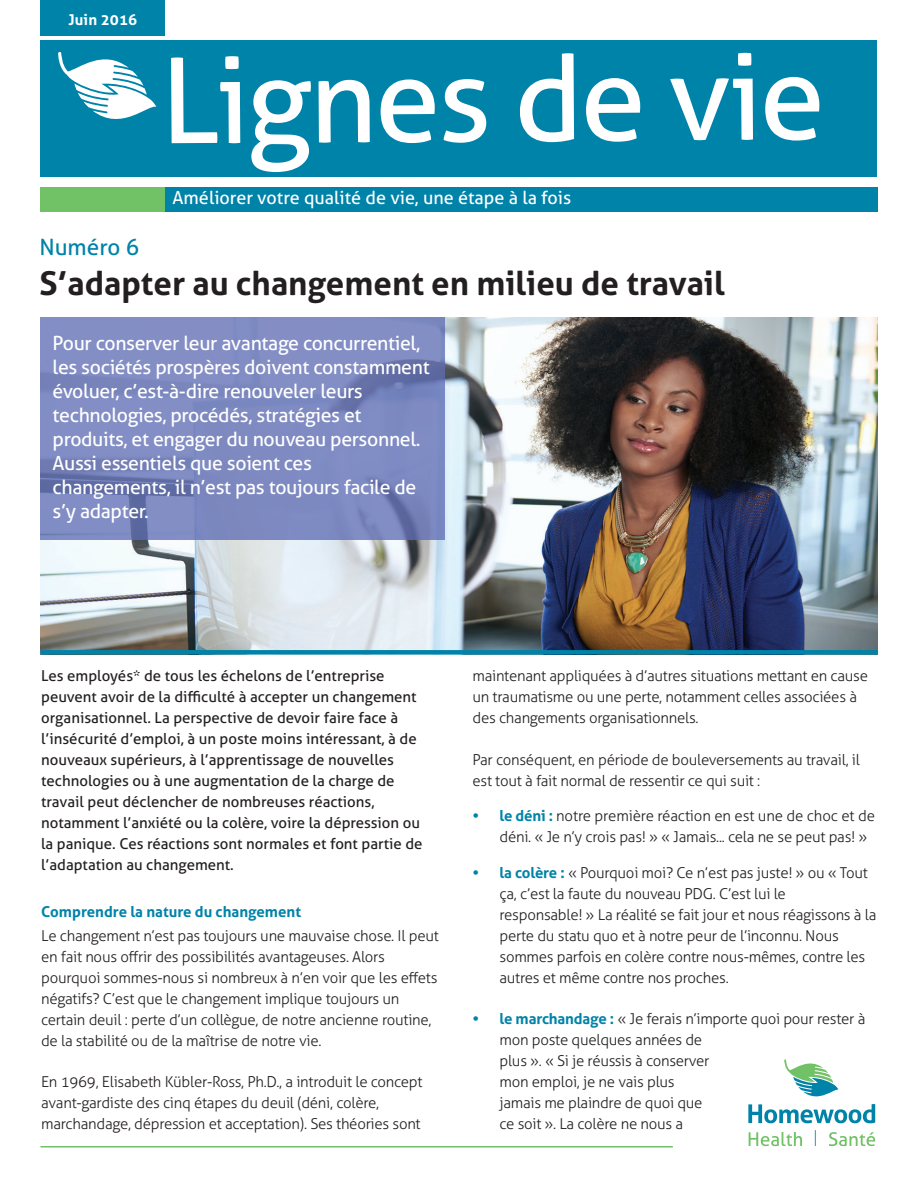
<style>
.page{position:relative;width:918px;height:1188px;background:#fff}
.page>*{position:absolute;margin:0;border:0;box-sizing:border-box;transform-origin:0 0}
.t1{font:118.5px "Aller";letter-spacing:-.035em;color:#fff}
.t2{font:700 33px "Aller";color:#231f20}
.t3{font:22.5px "Aller";color:#0083a9}
.t4{font:19.5px/24px "Aller";letter-spacing:-.02em;color:#fff}
.t5{font:18px "Aller";color:#fff}
.t6{font:300 15px/21px "Aller";letter-spacing:-.02em;color:#231f20}
.t7{font:15px/21px "Aller";color:#231f20}
.t8{font:700 15px "Aller";color:#0083a9}
.t9{font:700 15px "Aller";letter-spacing:.01em;color:#fff}
.s1{font-weight:700;color:#0083a9}
</style>
<div class="page">
<hr style="left:40px;top:1146px;width:633px;height:2px;background:#71c167">
<img style="left:40px;top:318px;width:838px;height:332px">
<svg style="left:40px;top:318px;width:406px;height:222px;background:#7c88bf"></svg>
<div style="left:40px;top:40px;width:838px;height:137px;background:#0083a9"></div>
<div style="left:40px;top:187px;width:125px;height:25px;background:#71c167"></div>
<svg style="left:58px;top:52px;width:98px;height:67px"></svg>
<div style="left:40px;top:0;width:125px;height:35px;background:#0083a9"></div>
<div style="left:165px;top:187px;width:713px;height:25px;background:#0083a9"></div>
<svg style="left:748px;top:1059px;width:127px;height:64px"></svg>
<svg style="left:749px;top:1132px;width:53px;height:14px"></svg>
<svg style="left:829px;top:1132px;width:46px;height:14px"></svg>
<svg style="left:815px;top:1130px;width:1px;height:16px"></svg>
<div style="left:40px;top:650px;width:838px;height:5px;background:#0083a9"></div>
<p class="t9" style="left:69px;top:11px;width:70px">Juin 2016</p>
<h1 class="t1" style="left:161px;top:27px;width:667px">Lignes de vie</h1>
<p class="t5" style="left:172px;top:187px;width:400px">Améliorer votre qualité de vie, une étape à la fois</p>
<h3 class="t3" style="left:39px;top:233px;width:101px">Numéro 6</h3>
<h2 class="t2" style="left:39px;top:263px;width:687px">S’adapter au changement en milieu de travail</h2>
<p class="t4" style="left:53px;top:331px;width:379px">Pour conserver leur avantage concurrentiel, les sociétés prospères doivent constamment évoluer, c’est-à-dire renouveler leurs technologies, procédés, stratégies et produits, et engager du nouveau personnel.<br>Aussi essentiels que soient ces changements, il n’est pas toujours facile de s’y adapter.</p>
<p class="t7" style="left:41px;top:665px;width:383px">Les employés* de tous les échelons de l’entreprise peuvent avoir de la difficulté à accepter un changement organisationnel. La perspective de devoir faire face à l’insécurité d’emploi, à un poste moins intéressant, à de nouveaux supérieurs, à l’apprentissage de nouvelles technologies ou à une augmentation de la charge de travail peut déclencher de nombreuses réactions, notamment l’anxiété ou la colère, voire la dépression ou la panique. Ces réactions sont normales et font partie de l’adaptation au changement.</p>
<p class="t8" style="left:41px;top:902px;width:261px">Comprendre la nature du changement</p>
<p class="t6" style="left:41px;top:925px;width:399px">Le changement n’est pas toujours une mauvaise chose. Il peut en fait nous offrir des possibilités avantageuses. Alors pourquoi sommes-nous si nombreux à n’en voir que les effets négatifs? C’est que le changement implique toujours un certain deuil : perte d’un collègue, de notre ancienne routine, de la stabilité ou de la maîtrise de notre vie.</p>
<p class="t6" style="left:41px;top:1071px;width:383px">En 1969, Elisabeth Kübler-Ross, Ph.D., a introduit le concept avant-gardiste des cinq étapes du deuil (déni, colère, marchandage, dépression et acceptation). Ses théories sont</p>
<p class="t6" style="left:472px;top:665px;width:397px">maintenant appliquées à d’autres situations mettant en cause un traumatisme ou une perte, notamment celles associées à des changements organisationnels.</p>
<p class="t6" style="left:472px;top:749px;width:389px">Par conséquent, en période de bouleversements au travail, il est tout à fait normal de ressentir ce qui suit :</p>
<p class="t6" style="left:500px;top:806px;width:377px;text-indent:-27px"><span class="s1">• le déni :</span> notre première réaction en est une de choc et de déni. « Je n’y crois pas! » « Jamais... cela ne se peut pas! »</p>
<p class="t6" style="left:500px;top:862px;width:378px;text-indent:-27px"><span class="s1">• la colère :</span> « Pourquoi moi? Ce n’est pas juste! » ou « Tout ça, c’est la faute du nouveau PDG. C’est lui le<br>responsable! » La réalité se fait jour et nous réagissons à la perte du statu quo et à notre peur de l’inconnu. Nous sommes parfois en colère contre nous-mêmes, contre les autres et même contre nos proches.</p>
<p class="t6" style="left:500px;top:1008px;width:367px;text-indent:-27px"><span class="s1">• le marchandage :</span> « Je ferais n’importe quoi pour rester à mon poste quelques années de<br>plus ». « Si je réussis à conserver<br>mon emploi, je ne vais plus<br>jamais me plaindre de quoi que<br>ce soit ». La colère ne nous a</p>
</div>
